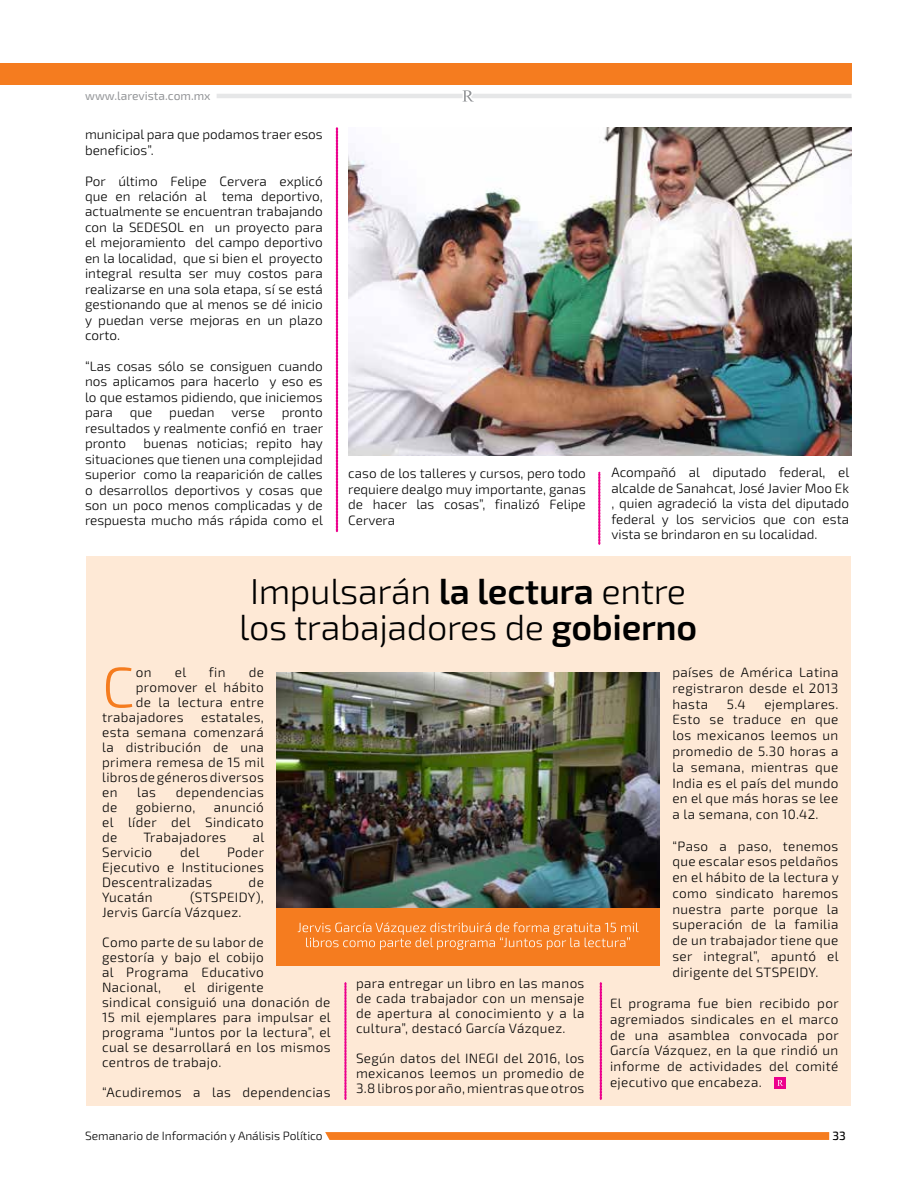
<style>
.page{position:relative;width:915px;height:1191px;background:#fff}
.page>*{position:absolute;margin:0;border:0;box-sizing:border-box;transform-origin:0 0}
.t1{font:300 57px "Exo 2";color:#f57c1f}
.t2{font:300 36px/36px "Exo 2";letter-spacing:-.01em;color:#000;text-align:center}
.t3{font:300 13.5px/15.5px "Exo 2";letter-spacing:.025em;color:#000;text-align:justify}
.t4{font:300 13.5px/15.5px "Exo 2";color:#000}
.t5{font:300 12px "Exo 2";color:#000}
.t6{font:12px "Exo 2";color:#939598}
.t7{font:500 12px "Exo 2";color:#000}
.s1{font-weight:600}
</style>
<div class="page">
<hr style="left:474px;top:94px;width:377px;height:4px;background:#e6e7e8">
<hr style="left:216px;top:94px;width:258px;height:4px;background:#e6e7e8">
<svg style="left:462px;top:90px;width:12px;height:12px"></svg>
<div style="left:86px;top:556px;width:764px;height:549px;background:#fee9d6"></div>
<svg style="left:325px;top:1132px;width:503px;height:8px;background:#f57e23"></svg>
<div style="left:774px;top:1077px;width:11px;height:12px;background:#ec008c"></div>
<svg style="left:777px;top:1080px;width:5px;height:5px"></svg>
<svg style="left:336px;top:127px;width:1px;height:405px"></svg>
<svg style="left:598px;top:472px;width:2px;height:72px"></svg>
<svg style="left:344px;top:982px;width:2px;height:117px"></svg>
<svg style="left:599px;top:982px;width:2px;height:117px"></svg>
<div style="left:0;top:63px;width:850px;height:21px;background:#f57c1f"></div>
<img style="left:276px;top:672px;width:383px;height:236px">
<div style="left:276px;top:908px;width:383px;height:57px;background:#f57c1f"></div>
<svg style="left:297px;top:922px;width:341px;height:28px"></svg>
<img style="left:349px;top:128px;width:501px;height:327px">
<p class="t6" style="left:85px;top:89px;width:127px">www.larevista.com.mx</p>
<p class="t4" style="left:85px;top:127px;width:239px">municipal para que podamos traer esos beneficios”.</p>
<p class="t3" style="left:85px;top:173px;width:239px">Por último Felipe Cervera explicó que en relación al tema deportivo, actualmente se encuentran trabajando con la SEDESOL en un proyecto para el mejoramiento del campo deportivo en la localidad, que si bien el proyecto integral resulta ser muy costos para realizarse en una sola etapa, sí se está gestionando que al menos se dé inicio y puedan verse mejoras en un plazo corto.</p>
<p class="t3" style="left:85px;top:359px;width:239px">“Las cosas sólo se consiguen cuando nos aplicamos para hacerlo y eso es lo que estamos pidiendo, que iniciemos para</p>
<p class="t3" style="left:130px;top:405px;width:24px">que</p>
<p class="t4" style="left:169px;top:405px;width:97px">puedan verse</p>
<p class="t3" style="left:85px;top:405px;width:239px;text-indent:197px">pronto resultados y realmente confió en traer pronto</p>
<p class="t3" style="left:85px;top:436px;width:239px;text-indent:58px">buenas noticias; repito hay situaciones que tienen una complejidad superior como la reaparición de calles o desarrollos deportivos y cosas que son un poco menos complicadas y de respuesta mucho más rápida como el</p>
<p class="t3" style="left:348px;top:466px;width:239px">caso de los talleres y cursos, pero todo requiere dealgo muy importante, ganas de hacer las cosas”, finalizó Felipe Cervera</p>
<p class="t3" style="left:611px;top:465px;width:239px">Acompañó al diputado federal, el alcalde de Sanahcat, José Javier Moo Ek , quien agradeció la vista del diputado federal y los servicios que con esta vista se brindaron en su localidad.</p>
<h2 class="t2" style="left:239px;top:574px;width:459px">Impulsarán <span class="s1">la lectura</span> entre los trabajadores de <span class="s1">gobierno</span></h2>
<h1 class="t1" style="left:102px;top:654px;width:34px">C</h1>
<p class="t3" style="left:136px;top:665px;width:17px">on</p>
<p class="t3" style="left:175px;top:665px;width:13px">el</p>
<p class="t3" style="left:209px;top:665px;width:18px">fin</p>
<p class="t3" style="left:248px;top:665px;width:17px">de</p>
<p class="t3" style="left:136px;top:680px;width:129px">promover el hábito</p>
<p class="t3" style="left:136px;top:695px;width:129px">de la lectura entre</p>
<p class="t3" style="left:102px;top:710px;width:83px">trabajadores</p>
<p class="t3" style="left:102px;top:710px;width:163px;line-height:15px;text-indent:99px">estatales, esta semana comenzará la distribución de una primera remesa de 15 mil libros de géneros diversos en</p>
<p class="t3" style="left:137px;top:785px;width:20px">las</p>
<p class="t3" style="left:176px;top:785px;width:89px">dependencias</p>
<p class="t3" style="left:102px;top:800px;width:163px;line-height:15px;text-indent:112px">anunció el líder del Sindicato de</p>
<p class="t3" style="left:102px;top:800px;width:17px">de</p>
<p class="t3" style="left:136px;top:800px;width:61px">gobierno,</p>
<p class="t3" style="left:143px;top:830px;width:84px">Trabajadores</p>
<p class="t3" style="left:252px;top:830px;width:13px">al</p>
<p class="t3" style="left:102px;top:845px;width:52px">Servicio</p>
<p class="t3" style="left:180px;top:845px;width:21px">del</p>
<p class="t3" style="left:102px;top:845px;width:163px;line-height:15px;text-indent:125px">Poder Ejecutivo e Instituciones Descentralizadas</p>
<p class="t3" style="left:248px;top:875px;width:17px">de</p>
<p class="t3" style="left:102px;top:890px;width:163px;line-height:15px;text-indent:88px">(STSPEIDY),<br>Jervis García Vázquez.</p>
<p class="t3" style="left:102px;top:935px;width:163px;line-height:15px">Como parte de su labor de gestoría y bajo el cobijo al Programa Educativo Nacional,</p>
<p class="t3" style="left:102px;top:890px;width:52px">Yucatán</p>
<p class="t3" style="left:102px;top:980px;width:230px;line-height:15px;text-align:left;text-indent:82px">el dirigente<br>sindical consiguió una donación de<br>15 mil ejemplares para impulsar el programa “Juntos por la lectura”, el cual se desarrollará en los mismos centros de trabajo.</p>
<p class="t3" style="left:102px;top:1085px;width:230px">“Acudiremos a las dependencias</p>
<p class="t5" style="left:85px;top:1128px;width:239px">Semanario de Información y Análisis Político</p>
<p class="t3" style="left:356px;top:976px;width:230px;line-height:15px">para entregar un libro en las manos de cada trabajador con un mensaje de apertura al conocimiento y a la cultura”, destacó García Vázquez.</p>
<p class="t3" style="left:356px;top:1050px;width:230px">Según datos del INEGI del 2016, los mexicanos leemos un promedio de 3.8 libros por año, mientras que otros</p>
<p class="t3" style="left:672px;top:665px;width:167px">países de América Latina registraron desde el 2013 hasta</p>
<p class="t3" style="left:672px;top:696px;width:167px;text-indent:92px">ejemplares.<br>Esto se traduce en que los mexicanos leemos un promedio de 5.30 horas a la semana, mientras que India es el país del mundo en el que más horas se lee a la semana, con 10.42.</p>
<p class="t3" style="left:672px;top:838px;width:168px">“Paso a paso, tenemos que escalar esos peldaños en el hábito de la lectura y como sindicato haremos nuestra parte porque la superación de la familia de un trabajador tiene que ser integral”, apuntó el dirigente del STSPEIDY.</p>
<p class="t3" style="left:609px;top:995px;width:230px">El programa fue bien recibido por agremiados sindicales en el marco de una asamblea convocada por García Vázquez, en la que rindió un informe de actividades del comité ejecutivo que encabeza.</p>
<p class="t3" style="left:726px;top:696px;width:20px">5.4</p>
<p class="t7" style="left:832px;top:1128px;width:15px">33</p>
</div>
